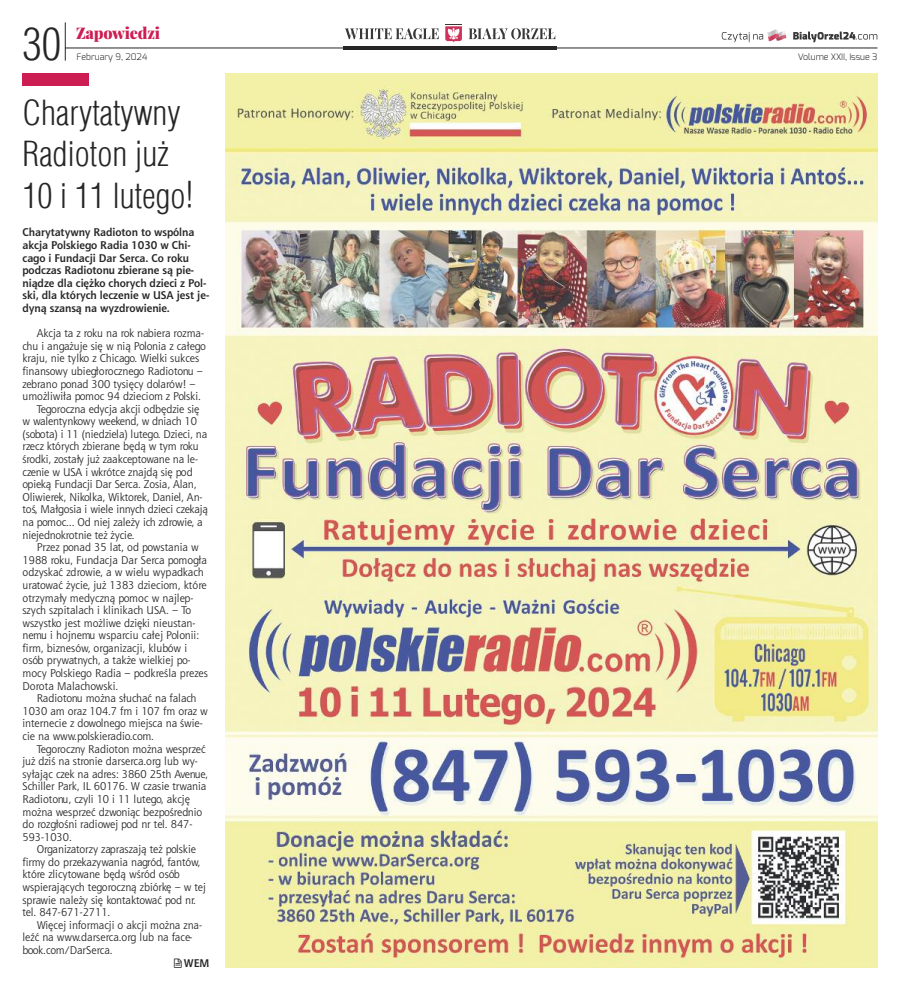
<style>
.page{position:relative;width:900px;height:990px;background:#fff}
.page>*{position:absolute;margin:0;border:0;box-sizing:border-box;transform-origin:0 0}
.t1{font:300 43.62px "Switzerland Cond";color:#272627}
.t2{font:300 33.75px/41.2px "Switzerland Cond";color:#272627}
.t3{font:900 15.62px "Playfair Display";letter-spacing:-.015em;color:#cc1e52}
.t4{font:11.25px "Aerton EFN";color:#272627}
.t5{font:700 11.25px/12.6px "Aerton EFN";color:#272627}
.t6{font:300 9px "Exo";color:#272627}
.s1{font-size:36.25px}
</style>
<div class="page">
<div style="left:22px;top:73px;width:67px;height:12px;background:#cc1e52"></div>
<img style="left:226px;top:74px;width:652px;height:893px">
<hr style="left:343px;top:47px;width:214px;height:3px;background:#272627">
<hr style="left:65px;top:48px;width:813px;height:1px;background:#272627">
<hr style="left:65px;top:22px;width:1px;height:39px;background:#272627">
<svg style="left:722px;top:30px;width:64px;height:12px"></svg>
<svg style="left:793px;top:32px;width:84px;height:10px"></svg>
<svg style="left:345px;top:28px;width:94px;height:11px"></svg>
<svg style="left:469px;top:28px;width:86px;height:11px"></svg>
<svg style="left:445px;top:24px;width:17px;height:18px"></svg>
<h1 class="t1" style="left:22px;top:19px;width:40px">30</h1>
<h3 class="t3" style="left:76px;top:25px;width:85px">Zapowiedzi</h3>
<p class="t6" style="left:77px;top:51px;width:72px">February 9, 2024</p>
<p class="t6" style="left:798px;top:51px;width:81px">Volume XXII, Issue 3</p>
<h2 class="t2" style="left:22px;top:92px;width:173px">Charytatywny<br>Radioton już<br>10 i 11 lutego<span class="s1">!</span></h2>
<p class="t5" style="left:22px;top:227px;width:188px">Charytatywny Radioton to wspólna akcja Polskiego Radia 1030 w Chi&shy;cago i Fundacji Dar Serca. Co roku podczas Radiotonu zbierane są pie&shy;niądze dla ciężko chorych dzieci z Pol&shy;ski, dla których leczenie w USA jest je&shy;dyną szansą na wyzdrowienie.</p>
<p class="t4" style="left:37px;top:329px;width:169px">Akcja ta z roku na rok nabiera rozma-</p>
<p class="t4" style="left:22px;top:341px;width:185px">chu i angażuje się w nią Polonia z całego</p>
<p class="t4" style="left:22px;top:354px;width:178px">kraju, nie tylko z Chicago. Wielki sukces</p>
<p class="t4" style="left:22px;top:367px;width:182px">finansowy ubiegłorocznego Radiotonu –</p>
<p class="t4" style="left:22px;top:379px;width:174px">zebrano ponad 300 tysięcy dolarów! –</p>
<p class="t4" style="left:22px;top:392px;width:180px">umożliwiła pomoc 94 dzieciom z Polski.</p>
<p class="t4" style="left:37px;top:404px;width:164px">Tegoroczna edycja akcji odbędzie się</p>
<p class="t4" style="left:22px;top:417px;width:176px">w walentynkowy weekend, w dniach 10</p>
<p class="t4" style="left:22px;top:429px;width:186px">(sobota) i 11 (niedziela) lutego. Dzieci, na</p>
<p class="t4" style="left:22px;top:442px;width:178px">rzecz których zbierane będą w tym roku</p>
<p class="t4" style="left:22px;top:455px;width:177px">środki, zostały już zaakceptowane na le-</p>
<p class="t4" style="left:22px;top:467px;width:172px">czenie w USA i wkrótce znajdą się pod</p>
<p class="t4" style="left:22px;top:480px;width:176px">opieką Fundacji Dar Serca. Zosia, Alan,</p>
<p class="t4" style="left:22px;top:492px;width:182px">Oliwierek, Nikolka, Wiktorek, Daniel, An-</p>
<p class="t4" style="left:22px;top:505px;width:187px">toś, Małgosia i wiele innych dzieci czekają</p>
<p class="t4" style="left:22px;top:518px;width:182px">na pomoc… Od niej zależy ich zdrowie, a</p>
<p class="t4" style="left:22px;top:530px;width:114px">niejednokrotnie też życie.</p>
<p class="t4" style="left:37px;top:543px;width:164px">Przez ponad 35 lat, od powstania w</p>
<p class="t4" style="left:22px;top:555px;width:186px">1988 roku, Fundacja Dar Serca pomogła</p>
<p class="t4" style="left:22px;top:568px;width:183px">odzyskać zdrowie, a w wielu wypadkach</p>
<p class="t4" style="left:22px;top:581px;width:186px">uratować życie, już 1383 dzieciom, które</p>
<p class="t4" style="left:22px;top:593px;width:173px">otrzymały medyczną pomoc w najlep-</p>
<p class="t4" style="left:22px;top:606px;width:170px">szych szpitalach i klinikach USA. – To</p>
<p class="t4" style="left:22px;top:618px;width:175px">wszystko jest możliwe dzięki nieustan-</p>
<p class="t4" style="left:22px;top:631px;width:178px">nemu i hojnemu wsparciu całej Polonii:</p>
<p class="t4" style="left:22px;top:643px;width:166px">firm, biznesów, organizacji, klubów i</p>
<p class="t4" style="left:22px;top:656px;width:170px">osób prywatnych, a także wielkiej po-</p>
<p class="t4" style="left:22px;top:669px;width:187px">mocy Polskiego Radia – podkreśla prezes</p>
<p class="t4" style="left:22px;top:681px;width:97px">Dorota Malachowski.</p>
<p class="t4" style="left:37px;top:694px;width:161px">Radiotonu można słuchać na falach</p>
<p class="t4" style="left:22px;top:706px;width:187px">1030 am oraz 104.7 fm i 107 fm oraz w</p>
<p class="t4" style="left:22px;top:719px;width:182px">internecie z dowolnego miejsca na świe-</p>
<p class="t4" style="left:22px;top:732px;width:133px">cie na www.polskieradio.com.</p>
<p class="t4" style="left:37px;top:744px;width:170px">Tegoroczny Radioton można wesprzeć</p>
<p class="t4" style="left:22px;top:757px;width:177px">już dziś na stronie darserca.org lub wy-</p>
<p class="t4" style="left:22px;top:769px;width:187px">syłając czek na adres: 3860 25th Avenue,</p>
<p class="t4" style="left:22px;top:782px;width:185px">Schiller Park, IL 60176. W czasie trwania</p>
<p class="t4" style="left:22px;top:795px;width:169px">Radiotonu, czyli 10 i 11 lutego, akcję</p>
<p class="t4" style="left:22px;top:807px;width:181px">można wesprzeć dzwoniąc bezpośrednio</p>
<p class="t4" style="left:22px;top:820px;width:171px">do rozgłośni radiowej pod nr tel. 847-</p>
<p class="t4" style="left:22px;top:832px;width:51px">593-1030.</p>
<p class="t4" style="left:37px;top:845px;width:161px">Organizatorzy zapraszają też polskie</p>
<p class="t4" style="left:22px;top:857px;width:179px">firmy do przekazywania nagród, fantów,</p>
<p class="t4" style="left:22px;top:870px;width:159px">które zlicytowane będą wśród osób</p>
<p class="t4" style="left:22px;top:883px;width:185px">wspierających tegoroczną zbiórkę – w tej</p>
<p class="t4" style="left:22px;top:895px;width:175px">sprawie należy się kontaktować pod nr.</p>
<p class="t4" style="left:22px;top:908px;width:89px">tel. 847-671-2711.</p>
<p class="t4" style="left:37px;top:920px;width:167px">Więcej informacji o akcji można zna-</p>
<p class="t4" style="left:22px;top:933px;width:172px">leźć na www.darserca.org lub na face-</p>
<p class="t4" style="left:22px;top:946px;width:92px">book.com/DarSerca.</p>
<p class="t5" style="left:184px;top:957px;width:27px">WEM</p>
</div>
